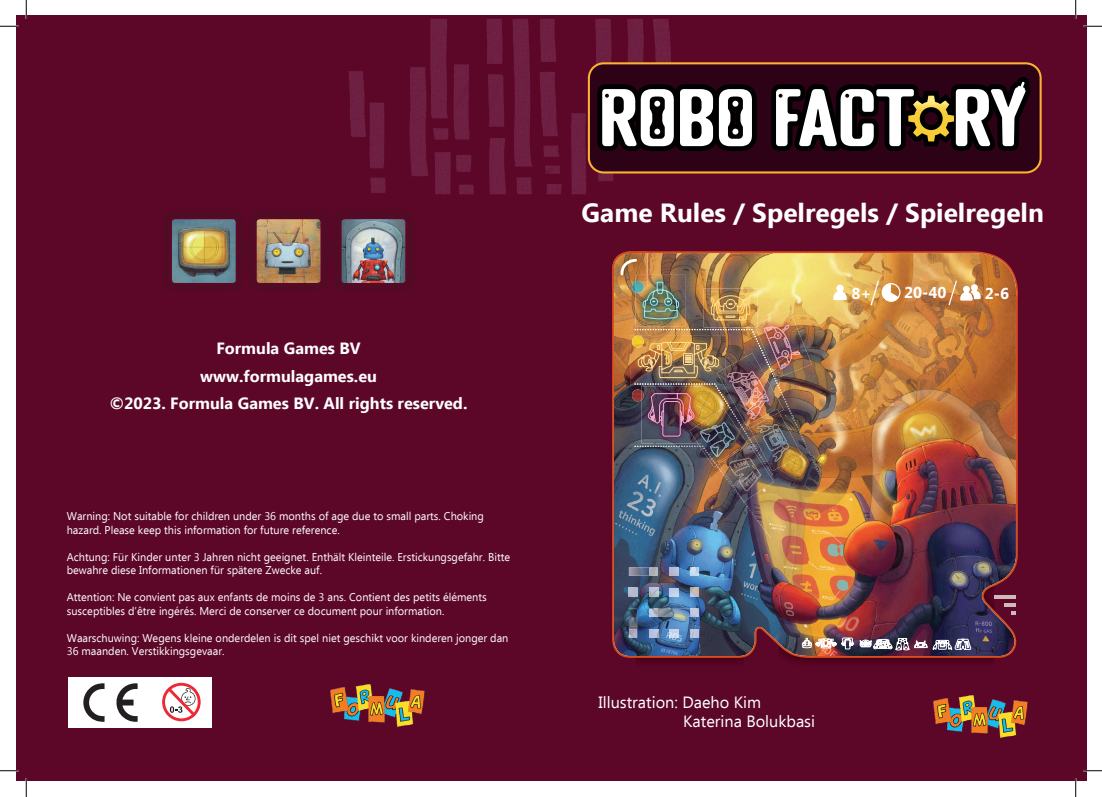
<style>
.page{position:relative;width:1102px;height:797px;background:#fff}
.page>*{position:absolute;margin:0;border:0;box-sizing:border-box;transform-origin:0 0}
.t1{font:700 26.25px "Ebrima";color:#fff}
.t2{font:700 16.25px "Ebrima";color:#fff}
.t3{font:16.25px "Ebrima";color:#fff}
.t4{font:700 15.62px "Ebrima";color:#fff}
.t5{font:11.25px/13.5px "Ebrima";color:#fff}
</style>
<div class="page">
<div style="left:16px;top:16px;width:1070px;height:765px;background:#5c0727"></div>
<img style="left:349px;top:19px;width:326px;height:175px">
<img style="left:933px;top:695px;width:95px;height:43px">
<img style="left:330px;top:684px;width:95px;height:43px">
<svg style="left:588px;top:62px;width:453px;height:111px;fill:#2d0216"></svg>
<svg style="left:597px;top:84px;width:159px;height:67px"></svg>
<svg style="left:771px;top:77px;width:259px;height:74px"></svg>
<img style="left:612px;top:251px;width:405px;height:407px">
<img style="left:612px;top:251px;width:35px;height:35px">
<img style="left:993px;top:595px;width:22px;height:3px">
<svg style="left:1004px;top:604px;width:11px;height:2px"></svg>
<img style="left:629px;top:567px;width:20px;height:8px">
<svg style="left:649px;top:567px;width:8px;height:8px"></svg>
<svg style="left:670px;top:567px;width:8px;height:8px"></svg>
<svg style="left:690px;top:567px;width:8px;height:8px"></svg>
<svg style="left:628px;top:588px;width:9px;height:8px"></svg>
<svg style="left:649px;top:588px;width:9px;height:8px"></svg>
<svg style="left:670px;top:588px;width:8px;height:8px"></svg>
<svg style="left:690px;top:588px;width:8px;height:8px"></svg>
<img style="left:629px;top:608px;width:8px;height:21px">
<img style="left:657px;top:608px;width:33px;height:9px">
<svg style="left:649px;top:608px;width:8px;height:9px"></svg>
<svg style="left:690px;top:608px;width:8px;height:9px"></svg>
<svg style="left:629px;top:629px;width:8px;height:8px"></svg>
<svg style="left:649px;top:629px;width:9px;height:9px"></svg>
<svg style="left:670px;top:629px;width:8px;height:8px"></svg>
<svg style="left:690px;top:629px;width:8px;height:9px"></svg>
<img style="left:634px;top:329px;width:186px;height:148px">
<img style="left:715px;top:385px;width:8px;height:23px">
<img style="left:634px;top:383px;width:81px;height:1px">
<img style="left:634px;top:447px;width:136px;height:91px">
<img style="left:757px;top:310px;width:54px;height:68px">
<img style="left:619px;top:257px;width:138px;height:121px">
<img style="left:763px;top:325px;width:37px;height:44px">
<img style="left:723px;top:353px;width:60px;height:76px">
<img style="left:716px;top:368px;width:9px;height:17px">
<img style="left:727px;top:371px;width:41px;height:38px">
<img style="left:749px;top:412px;width:53px;height:59px">
<img style="left:747px;top:409px;width:32px;height:19px">
<img style="left:757px;top:424px;width:31px;height:37px">
<img style="left:698px;top:408px;width:49px;height:59px">
<img style="left:703px;top:457px;width:14px;height:8px">
<img style="left:701px;top:422px;width:34px;height:35px">
<img style="left:632px;top:389px;width:77px;height:58px">
<img style="left:719px;top:443px;width:54px;height:58px">
<img style="left:718px;top:443px;width:30px;height:21px">
<img style="left:728px;top:457px;width:32px;height:34px">
<img style="left:801px;top:595px;width:170px;height:58px">
<svg style="left:833px;top:284px;width:13px;height:16px"></svg>
<svg style="left:869px;top:279px;width:111px;height:28px"></svg>
<div style="left:161px;top:208px;width:255px;height:86px;background:#550926"></div>
<img style="left:173px;top:220px;width:62px;height:62px">
<div style="left:169px;top:216px;width:70px;height:70px;border:3px solid #5c0727;border-radius:5px"></div>
<img style="left:258px;top:220px;width:61px;height:62px">
<div style="left:254px;top:216px;width:69px;height:70px;border:3px solid #5c0727;border-radius:5px"></div>
<img style="left:342px;top:220px;width:62px;height:62px">
<div style="left:338px;top:216px;width:70px;height:70px;border:3px solid #5c0727;border-radius:5px"></div>
<hr style="left:237px;top:250px;width:17px;height:3px;background:#5c0727">
<hr style="left:322px;top:250px;width:17px;height:3px;background:#5c0727">
<div style="left:68px;top:677px;width:143px;height:51px;background:#fff"></div>
<svg style="left:116px;top:683px;width:22px;height:39px"></svg>
<svg style="left:83px;top:683px;width:21px;height:39px"></svg>
<svg style="left:162px;top:682px;width:39px;height:39px"></svg>
<svg style="left:0;top:25px;width:19px;height:2px"></svg>
<svg style="left:1083px;top:25px;width:18px;height:2px"></svg>
<svg style="left:0;top:770px;width:19px;height:1px"></svg>
<svg style="left:1083px;top:770px;width:18px;height:1px"></svg>
<svg style="left:25px;top:0;width:2px;height:19px"></svg>
<svg style="left:25px;top:778px;width:2px;height:19px"></svg>
<svg style="left:1074px;top:0;width:2px;height:19px"></svg>
<svg style="left:1074px;top:778px;width:2px;height:19px"></svg>
<p class="t2" style="left:216px;top:336px;width:146px">Formula Games BV</p>
<p class="t2" style="left:200px;top:364px;width:178px">www.formulagames.eu</p>
<p class="t2" style="left:110px;top:391px;width:359px">©2023. Formula Games BV. All rights reserved.</p>
<p class="t5" style="left:67px;top:510px;width:418px">Warning: Not suitable for children under 36 months of age due to small parts. Choking hazard. Please keep this information for future reference.</p>
<p class="t5" style="left:67px;top:550px;width:445px">Achtung: Für Kinder unter 3 Jahren nicht geeignet. Enthält Kleinteile. Erstickungsgefahr. Bitte bewahre diese Informationen für spätere Zwecke auf.</p>
<p class="t5" style="left:67px;top:591px;width:421px">Attention: Ne convient pas aux enfants de moins de 3 ans. Contient des petits éléments susceptibles d’être ingérés. Merci de conserver ce document pour information.</p>
<p class="t5" style="left:67px;top:631px;width:443px">Waarschuwing: Wegens kleine onderdelen is dit spel niet geschikt voor kinderen jonger dan<br>36 maanden. Verstikkingsgevaar.</p>
<p class="t1" style="left:581px;top:193px;width:464px">Game Rules / Spelregels / Spielregeln</p>
<p class="t4" style="left:904px;top:281px;width:44px">20-40</p>
<h3 class="t4" style="left:851px;top:282px;width:22px">8+</h3>
<h3 class="t4" style="left:984px;top:282px;width:26px">2-6</h3>
<p class="t3" style="left:598px;top:690px;width:164px">Illustration: Daeho Kim</p>
<p class="t3" style="left:683px;top:709px;width:133px">Katerina Bolukbasi</p>
</div>
